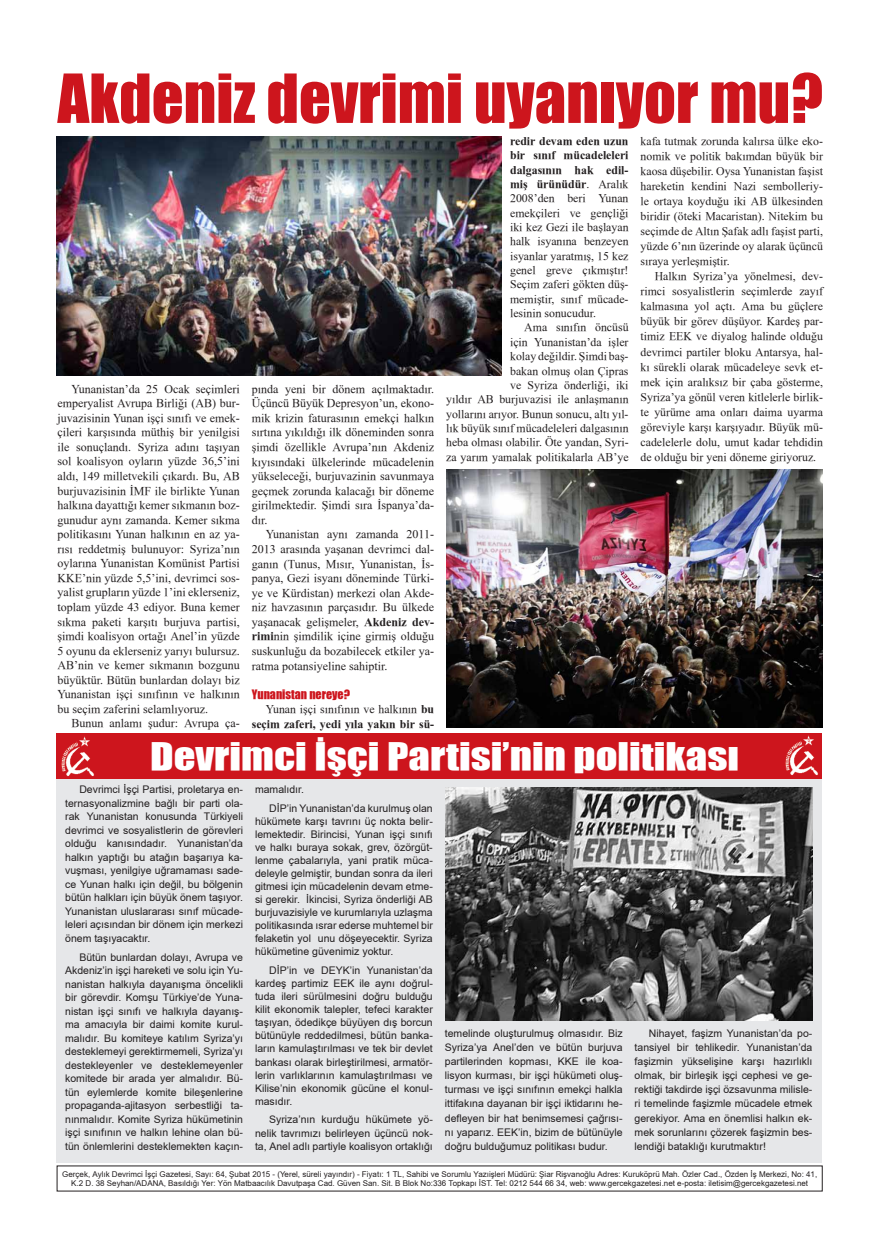
<style>
.page{position:relative;width:879px;height:1248px;background:#fff}
.page>*{position:absolute;margin:0;border:0;box-sizing:border-box;transform-origin:0 0}
.t1{font:62.5px "TR Impact";color:#cd151d}
.t2{font:35px "TR Impact";color:#fff;scale:1.22 1}
.t3{font:12px/14.5px "TR Times New Roman";color:#231f20;text-align:justify}
.t4{font:12px "TR Impact";color:#cd151d}
.t5{font:11.8px/14.3px "TR Times New Roman";color:#231f20;text-align:justify}
.t6{font:700 11.8px/14.3px "TR Times New Roman";color:#231f20;text-align:right}
.t7{font:10.5px/13.5px "TR Arial";color:#231f20;text-align:justify}
.t8{font:8px/9.6px "TR Arial";color:#231f20;text-align:center}
.s1{font-weight:700}
.s2{font-weight:400}
</style>
<div class="page">
<img style="left:446px;top:469px;width:376px;height:258px">
<div style="left:57px;top:778px;width:765px;height:384px;background:#e6e7e9"></div>
<div style="left:57px;top:733px;width:765px;height:45px;background:#cd151d"></div>
<img style="left:445px;top:787px;width:367px;height:233px">
<img style="left:57px;top:137px;width:444px;height:239px">
<img style="left:61px;top:736px;width:33px;height:41px">
<img style="left:785px;top:735px;width:33px;height:41px">
<h1 class="t1" style="left:58px;top:50px;width:767px">Akdeniz devrimi uyanıyor mu?</h1>
<p class="t3" style="left:57px;top:381px;width:184px;text-indent:14px">Yunanistan’da 25 Ocak seçimleri emperyalist Avrupa Birliği (AB) bur&shy;juvazisinin Yunan işçi sınıfı ve emek&shy;çileri karşısında müthiş bir yenilgisi ile sonuçlandı. Syriza adını taşıyan sol koalisyon oyların yüzde 36,5’ini aldı, 149 milletvekili çıkardı. Bu, AB burjuvazisinin İMF ile birlikte Yunan halkına dayattığı kemer sıkmanın boz&shy;gunudur aynı zamanda. Kemer sıkma politikasını Yunan halkının en az ya&shy;rısı reddetmiş bulunuyor: Syriza’nın oylarına Yunanistan Komünist Partisi KKE’nin yüzde 5,5’ini, devrimci sos&shy;yalist grupların yüzde 1’ini eklerseniz, toplam yüzde 43 ediyor. Buna kemer sıkma paketi karşıtı burjuva partisi, şimdi koalisyon ortağı Anel’in yüzde 5 oyunu da eklerseniz yarıyı bulursuz.<br>AB’nin ve kemer sıkmanın bozgunu büyüktür. Bütün bunlardan dolayı biz Yunanistan işçi sınıfının ve halkının bu seçim zaferini selamlıyoruz.</p>
<p class="t3" style="left:72px;top:716px;width:170px">Bunun anlamı şudur: Avrupa ça-</p>
<p class="t3" style="left:252px;top:381px;width:184px">pında yeni bir dönem açılmaktadır.<br>Üçüncü Büyük Depresyon’un, ekono&shy;mik krizin faturasının emekçi halkın sırtına yıkıldığı ilk döneminden sonra şimdi özellikle Avrupa’nın Akdeniz kıyısındaki ülkelerinde mücadelenin yükseleceği, burjuvazinin savunmaya geçmek zorunda kalacağı bir döneme girilmektedir. Şimdi sıra İspanya’da&shy;dır.</p>
<p class="t3" style="left:252px;top:527px;width:184px;text-indent:14px">Yunanistan aynı zamanda 2011- 2013 arasında yaşanan devrimci dal&shy;ganın (Tunus, Mısır, Yunanistan, İs&shy;panya, Gezi isyanı döneminde Türki&shy;ye ve Kürdistan) merkezi olan Akde&shy;niz havzasının parçasıdır. Bu ülkede yaşanacak gelişmeler, <span class="s1">Akdeniz dev&shy;rimi</span>nin şimdilik içine girmiş olduğu suskunluğu da bozabilecek etkiler ya&shy;ratma potansiyeline sahiptir.</p>
<p class="t4" style="left:252px;top:684px;width:100px">Yunanistan nereye?</p>
<p class="t6" style="left:252px;top:701px;width:184px"><span class="s2">Yunan işçi sınıfının ve halkının</span> bu seçim zaferi, yedi yıla yakın bir sü-</p>
<p class="t5" style="left:510px;top:133px;width:120px"><span class="s1">redir devam eden uzun bir sınıf mücadeleleri dalgasının hak edil&shy;miş ürünüdür</span>. Aralık 2008’den beri Yunan emekçileri ve gençliği iki kez Gezi ile başlayan halk isyanına benzeyen isyanlar yaratmış, 15 kez genel greve çıkmıştır!<br>Seçim zaferi gökten düş&shy;memiştir, sınıf mücade&shy;lesinin sonucudur.</p>
<p class="t5" style="left:446px;top:320px;width:184px;text-align:right">Ama sınıfın öncüsü<br>için Yunanistan’da işler<br>kolay değildir. Şimdi baş-<br>bakan olmuş olan Çipras<br>ve Syriza önderliği, iki<br>yıldır AB burjuvazisi ile anlaşmanın yollarını arıyor. Bunun sonucu, altı yıl&shy;lık büyük sınıf mücadeleleri dalgasının heba olması olabilir. Öte yandan, Syri&shy;za yarım yamalak politikalarla AB’ye</p>
<p class="t5" style="left:640px;top:133px;width:184px;line-height:15px">kafa tutmak zorunda kalırsa ülke eko&shy;nomik ve politik bakımdan büyük bir kaosa düşebilir. Oysa Yunanistan faşist hareketin kendini Nazi sembolleriy&shy;le ortaya koyduğu iki AB ülkesinden biridir (öteki Macaristan). Nitekim bu seçimde de Altın Şafak adlı faşist parti, yüzde 6’nın üzerinde oy alarak üçüncü sıraya yerleşmiştir.</p>
<p class="t5" style="left:640px;top:269px;width:184px;line-height:15px;text-indent:14px">Halkın Syriza’ya yönelmesi, dev&shy;rimci sosyalistlerin seçimlerde zayıf kalmasına yol açtı. Ama bu güçlere büyük bir görev düşüyor. Kardeş par&shy;timiz EEK ve diyalog halinde olduğu devrimci partiler bloku Antarsya, hal&shy;kı sürekli olarak mücadeleye sevk et&shy;mek için aralıksız bir çaba gösterme, Syriza’ya gönül veren kitlelerle birlik&shy;te yürüme ama onları daima uyarma göreviyle karşı karşıyadır. Büyük mü&shy;cadelelerle dolu, umut kadar tehdidin de olduğu bir yeni döneme giriyoruz.</p>
<h2 class="t2" style="left:150px;top:728px;width:484px">Devrimci İşçi Partisi’nin politikası</h2>
<p class="t7" style="left:65px;top:782px;width:179px;text-indent:14px">Devrimci İşçi Partisi, proletarya en&shy;ternasyonalizmine bağlı bir parti ola&shy;rak Yunanistan konusunda Türkiyeli devrimci ve sosyalistlerin de görevleri olduğu kanısındadır. Yunanistan’da halkın yaptığı bu atağın başarıya ka&shy;vuşması, yenilgiye uğramaması sade&shy;ce Yunan halkı için değil, bu bölgenin bütün halkları için büyük önem taşıyor.<br>Yunanistan uluslararası sınıf mücade&shy;leleri açısından bir dönem için merkezi önem taşıyacaktır.</p>
<p class="t7" style="left:65px;top:950px;width:179px;text-indent:14px">Bütün bunlardan dolayı, Avrupa ve Akdeniz’in işçi hareketi ve solu için Yu&shy;nanistan halkıyla dayanışma öncelikli bir görevdir. Komşu Türkiye’de Yuna&shy;nistan işçi sınıfı ve halkıyla dayanış&shy;ma amacıyla bir daimi komite kurul&shy;malıdır. Bu komiteye katılım Syriza’yı desteklemeyi gerektirmemeli, Syriza’yı destekleyenler ve desteklemeyenler komitede bir arada yer almalıdır. Bü&shy;tün eylemlerde komite bileşenlerine propaganda-ajitasyon serbestliği ta&shy;nınmalıdır. Komite Syriza hükümetinin işçi sınıfının ve halkın lehine olan bü&shy;tün önlemlerini desteklemekten kaçın-</p>
<p class="t7" style="left:269px;top:779px;width:165px;line-height:18.7px;text-indent:-14px">mamalıdır.<br>DİP’in Yunanistan’da kurulmuş olan</p>
<p class="t7" style="left:255px;top:814px;width:179px;line-height:13.1px">hükümete karşı tavrını üç nokta belir&shy;lemektedir. Birincisi, Yunan işçi sınıfı ve halkı buraya sokak, grev, özörgüt&shy;lenme çabalarıyla, yani pratik müca&shy;deleyle gelmiştir, bundan sonra da ileri gitmesi için mücadelenin devam etme&shy;si gerekir. İkincisi, Syriza önderliği AB burjuvazisiyle ve kurumlarıyla uzlaşma politikasında ısrar ederse muhtemel bir felaketin yol unu döşeyecektir. Syriza hükümetine güvenimiz yoktur.</p>
<p class="t7" style="left:255px;top:963px;width:179px;line-height:13.1px;text-indent:14px">DİP’in ve DEYK’in Yunanistan’da kardeş partimiz EEK ile aynı doğrul&shy;tuda ileri sürülmesini doğru bulduğu kilit ekonomik talepler, tefeci karakter taşıyan, ödedikçe büyüyen dış borcun bütünüyle reddedilmesi, bütün banka&shy;ların kamulaştırılması ve tek bir devlet bankası olarak birleştirilmesi, armatör&shy;lerin varlıklarının kamulaştırılması ve Kilise’nin ekonomik gücüne el konul&shy;masıdır.</p>
<p class="t7" style="left:255px;top:1112px;width:179px;line-height:13.1px;text-indent:14px">Syriza’nın kurduğu hükümete yö&shy;nelik tavrımızı belirleyen üçüncü nok&shy;ta, Anel adlı partiyle koalisyon ortaklığı</p>
<p class="t7" style="left:445px;top:1025px;width:179px;line-height:14.1px">temelinde oluşturulmuş olmasıdır. Biz Syriza’ya Anel’den ve bütün burjuva partilerinden kopması, KKE ile koa&shy;lisyon kurması, bir işçi hükümeti oluş&shy;turması ve işçi sınıfının emekçi halkla ittifakına dayanan bir işçi iktidarını he&shy;defleyen bir hat benimsemesi çağrısı&shy;nı yaparız. EEK’in, bizim de bütünüyle doğru bulduğumuz politikası budur.</p>
<p class="t7" style="left:634px;top:1025px;width:179px;line-height:14.1px;text-indent:14px">Nihayet, faşizm Yunanistan’da po&shy;tansiyel bir tehlikedir. Yunanistan’da faşizmin yükselişine karşı hazırlıklı olmak, bir birleşik işçi cephesi ve ge&shy;rektiği takdirde işçi özsavunma milisle&shy;ri temelinde faşizmle mücadele etmek gerekiyor. Ama en önemlisi halkın ek&shy;mek sorunlarını çözerek faşizmin bes&shy;lendiği bataklığı kurutmaktır!</p>
<p class="t8" style="left:62px;top:1168px;width:756px">Gerçek, Aylık Devrimci İşçi Gazetesi, Sayı: 64, Şubat 2015 - (Yerel, süreli yayındır) - Fiyatı: 1 TL, Sahibi ve Sorumlu Yazıişleri Müdürü: Şiar Rişvanoğlu Adres: Kuruköprü Mah. Özler Cad., Özden İş Merkezi, No: 41,<br>K.2 D. 38 Seyhan/ADANA, Basıldığı Yer: Yön Matbaacılık Davutpaşa Cad. Güven San. Sit. B Blok No:336 Topkapı İST. Tel: 0212 544 66 34, web: www.gercekgazetesi.net e-posta: iletisim@gercekgazetesi.net</p>
</div>
